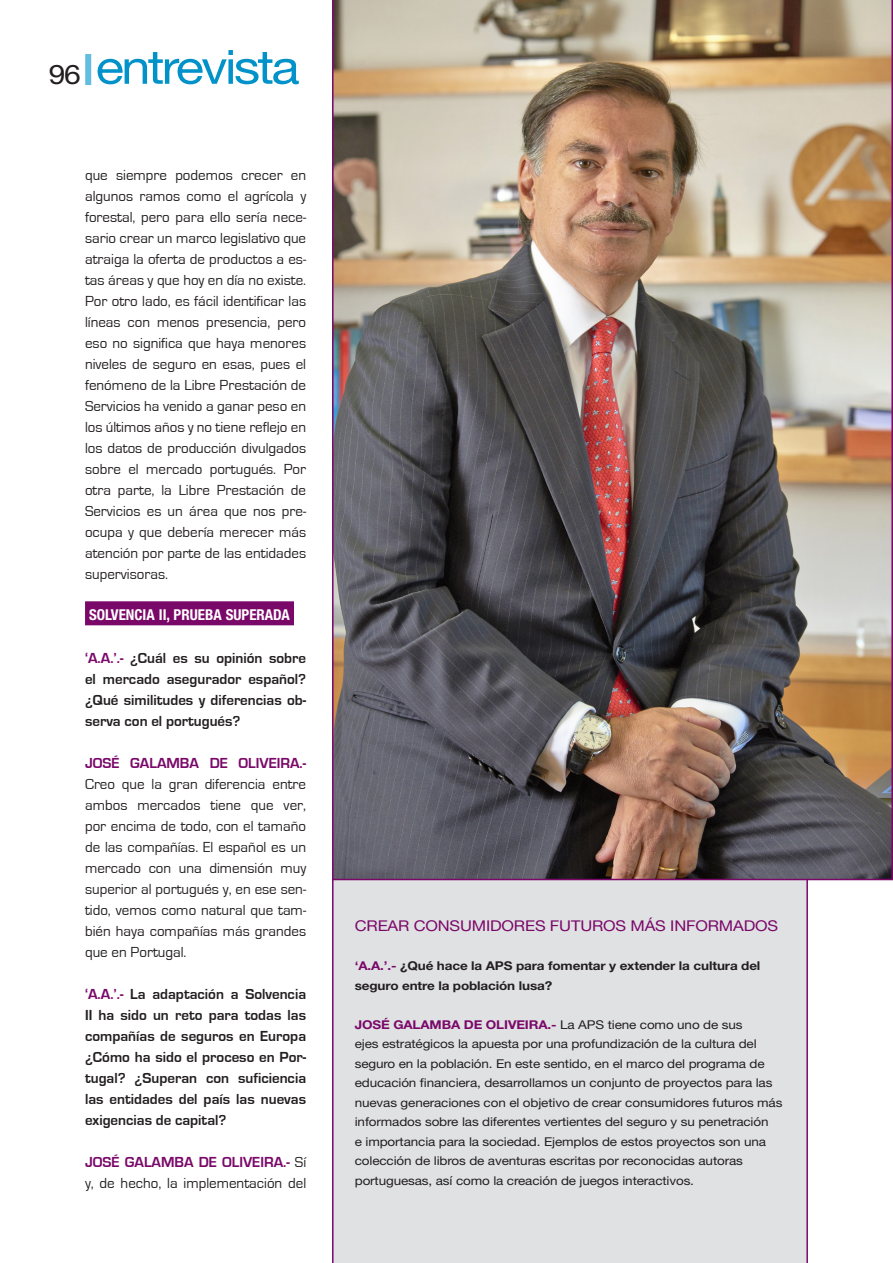
<style>
.page{position:relative;width:893px;height:1263px;background:#fff}
.page>*{position:absolute;margin:0;border:0;box-sizing:border-box;transform-origin:0 0}
.t1{font:47.25px "Helvetica Neue LT Std";letter-spacing:-.05em;color:#0092c8;scale:1.11 1}
.Texto_pregunta_entre{font:15px/21px "Eurostile";color:#231f20;text-align:justify}
.Texto_pregunta_entre-2{font:700 15px/21px "Eurostile";color:#231f20;text-align:justify}
.Ladillo_AA{font:700 condensed 15px "Helvetica Neue LT Std";color:#fff}
.Texto_cuadro{font:14.85px "Helvetica Neue LT Std";letter-spacing:-.01em;color:#7a0869;scale:1.11 1}
.Texto_cuadro-2{font:12.15px/19.5px "Helvetica Neue LT Std";letter-spacing:-.01em;color:#231f20;scale:1.11 1}
.Texto_cuadro-3{font:700 12.15px/19.5px "Helvetica Neue LT Std";letter-spacing:-.01em;color:#231f20;scale:1.11 1}
.s1{font-size:27px;color:#231f20}
.s2{color:#7a0869}
.s3{font-weight:700;color:#7a0869}
</style>
<div class="page">
<div style="left:85px;top:54px;width:6px;height:31px;background:#62bde0"></div>
<div style="left:85px;top:601px;width:209px;height:24px;background:#7a0869"></div>
<div style="left:332px;top:880px;width:476px;height:383px;background:#e0e1e3"></div>
<img style="left:332px;top:0;width:561px;height:880px">
<h1 class="t1" style="left:49px;top:39px;width:227px"><span class="s1">96</span> entrevista</h1>
<p class="Texto_pregunta_entre" style="left:85px;top:165px;width:223px">que siempre podemos crecer en algunos ramos como el agrícola y forestal, pero para ello sería nece&shy;sario crear un marco legislativo que atraiga la oferta de productos a es&shy;tas áreas y que hoy en día no existe.<br>Por otro lado, es fácil identificar las líneas con menos presencia, pero eso no significa que haya menores niveles de seguro en esas, pues el fenómeno de la Libre Prestación de Servicios ha venido a ganar peso en los últimos años y no tiene reflejo en los datos de producción divulgados sobre el mercado portugués. Por otra parte, la Libre Prestación de Servicios es un área que nos pre&shy;ocupa y que debería merecer más atención por parte de las entidades supervisoras.</p>
<p class="Ladillo_AA" style="left:89px;top:605px;width:202px">SOLVENCIA II, PRUEBA SUPERADA</p>
<p class="Texto_pregunta_entre-2" style="left:85px;top:648px;width:223px"><span class="s2">‘A.A.’.-</span> ¿Cuál es su opinión sobre el mercado asegurador español? ¿Qué similitudes y diferencias ob&shy;serva con el portugués?</p>
<p class="Texto_pregunta_entre" style="left:85px;top:753px;width:223px"><span class="s3">JOSÉ GALAMBA DE OLIVEIRA.- </span>Creo que la gran diferencia entre ambos mercados tiene que ver, por encima de todo, con el tamaño de las compañías. El español es un mercado con una dimensión muy superior al portugués y, en ese sen&shy;tido, vemos como natural que tam&shy;bién haya compañías más grandes que en Portugal.</p>
<p class="Texto_pregunta_entre-2" style="left:85px;top:984px;width:223px"><span class="s2">‘A.A.’.-</span> La adaptación a Solvencia II ha sido un reto para todas las compañías de seguros en Europa ¿Cómo ha sido el proceso en Por&shy;tugal? ¿Superan con suficiencia las entidades del país las nuevas exigencias de capital?</p>
<p class="Texto_pregunta_entre" style="left:85px;top:1152px;width:223px"><span class="s3">JOSÉ GALAMBA DE OLIVEIRA.-</span> Sí y, de hecho, la implementación del</p>
<p class="Texto_cuadro" style="left:355px;top:917px;width:383px">CREAR CONSUMIDORES FUTUROS MÁS INFORMADOS</p>
<p class="Texto_cuadro-3" style="left:355px;top:956px;width:367px"><span class="s2">‘A.A.’.-</span> ¿Qué hace la APS para fomentar y extender la cultura del seguro entre la población lusa?</p>
<p class="Texto_cuadro-2" style="left:355px;top:1014px;width:387px"><span class="s3">JOSÉ GALAMBA DE OLIVEIRA.-</span> La APS tiene como uno de sus<br>ejes estratégicos la apuesta por una profundización de la cultura del seguro en la población. En este sentido, en el marco del programa de educación financiera, desarrollamos un conjunto de proyectos para las nuevas generaciones con el objetivo de crear consumidores futuros más informados sobre las diferentes vertientes del seguro y su penetración<br>e importancia para la sociedad. Ejemplos de estos proyectos son una colección de libros de aventuras escritas por reconocidas autoras portuguesas, así como la creación de juegos interactivos.</p>
</div>
